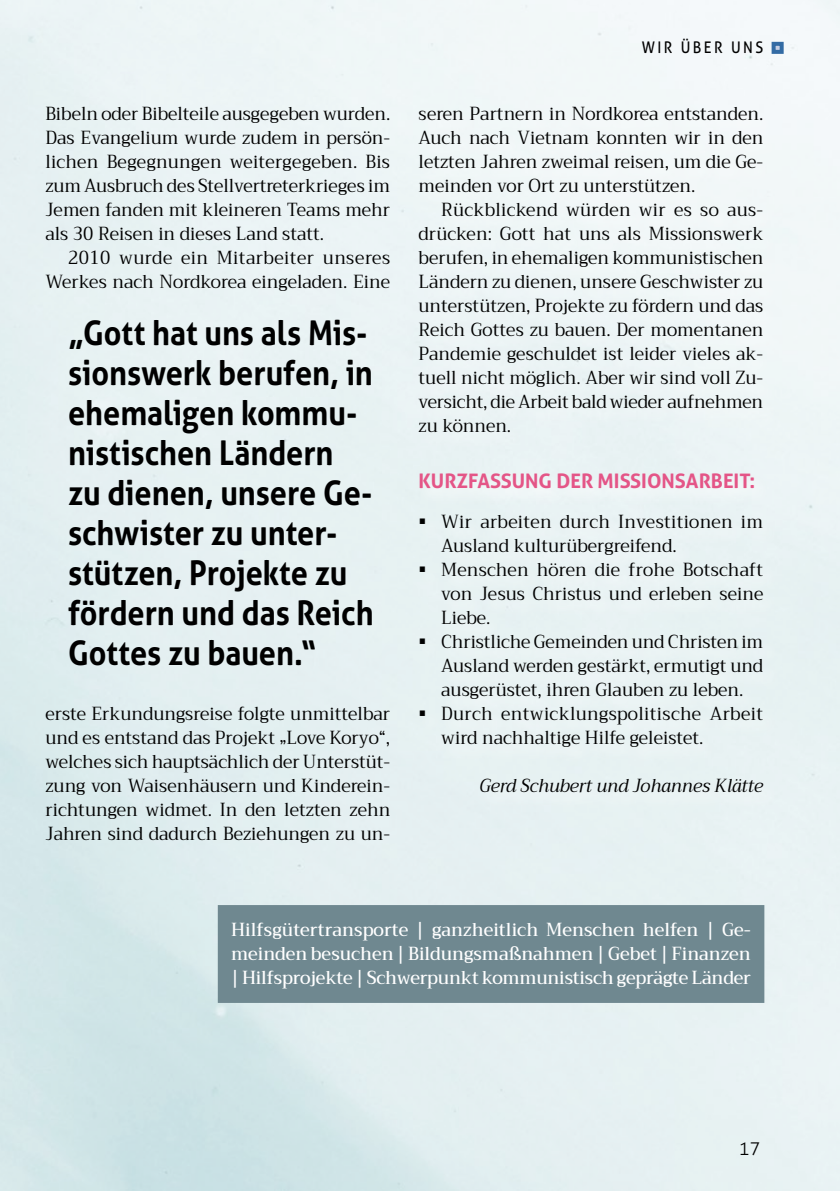
<style>
.page{position:relative;width:840px;height:1191px;background:#fff}
.page>*{position:absolute;margin:0;border:0;box-sizing:border-box;transform-origin:0 0}
.t1{font:700 34px/40px "Aller";color:#000;scale:.9 1}
.t2{font:700 20px "Aller";color:#e45587}
.t3{font:18.4px/24px "Trirong";color:#000;text-align:justify;scale:.95 1}
.t4{font:500 18.4px/24px "Trirong";letter-spacing:-.015em;color:#fff;text-align:justify;scale:.95 1}
.t5{font:italic 18.4px "Trirong";color:#000;scale:.95 1}
.t6{font:300 18px "Aller";color:#000}
.t7{font:16px "Aller";letter-spacing:.17em;color:#000;scale:.9 1}
</style>
<div class="page">
<svg style="left:771px;top:42px;width:12px;height:12px"></svg>
<div style="left:416px;top:104px;width:365px;height:707px;background:#ebf3f5"></div>
<div style="left:219px;top:906px;width:544px;height:96px;background:#6f8890"></div>
<div style="left:218px;top:905px;width:546px;height:98px;border:2px solid #6f8890"></div>
<p class="t3" style="left:45px;top:102px;width:364px">Bibeln oder Bibelteile ausgegeben wurden.<br>Das Evangelium wurde zudem in persön&shy;lichen Begegnungen weitergegeben. Bis zum Ausbruch des Stellvertreterkrieges im Jemen fanden mit kleineren Teams mehr als 30 Reisen in dieses Land statt.</p>
<p class="t3" style="left:45px;top:246px;width:364px;text-align:right">2010 wurde ein Mitarbeiter unseres<br>Werkes nach Nordkorea eingeladen. Eine</p>
<h1 class="t1" style="left:68px;top:313px;width:341px">„Gott hat uns als Mis&shy;sionswerk berufen, in ehemaligen kommu&shy;nistischen Ländern zu dienen, unsere Ge&shy;schwister zu unter&shy;stützen, Projekte zu fördern und das Reich<br>Gottes zu bauen.“</h1>
<p class="t3" style="left:45px;top:702px;width:364px">erste Erkundungsreise folgte unmittelbar und es entstand das Projekt „Love Koryo“, welches sich hauptsächlich der Unterstüt&shy;zung von Waisenhäusern und Kinderein&shy;richtungen widmet. In den letzten zehn Jahren sind dadurch Beziehungen zu un-</p>
<p class="t7" style="left:641px;top:38px;width:137px">WI R ÜBE R UN S</p>
<p class="t3" style="left:418px;top:102px;width:364px">seren Partnern in Nordkorea entstanden.<br>Auch nach Vietnam konnten wir in den letzten Jahren zweimal reisen, um die Ge&shy;meinden vor Ort zu unterstützen.</p>
<p class="t3" style="left:418px;top:198px;width:364px;text-indent:23px">Rückblickend würden wir es so aus&shy;drücken: Gott hat uns als Missionswerk berufen, in ehemaligen kommunistischen Ländern zu dienen, unsere Geschwister zu unterstützen, Projekte zu fördern und das Reich Gottes zu bauen. Der momentanen Pandemie geschuldet ist leider vieles ak&shy;tuell nicht möglich. Aber wir sind voll Zu&shy;versicht, die Arbeit bald wieder aufnehmen zu können.</p>
<p class="t2" style="left:418px;top:469px;width:338px">Kurzfassung der Missionsarbeit:</p>
<p class="t3" style="left:441px;top:510px;width:340px;text-align:left">Wir arbeiten durch Investitionen im Ausland kulturübergreifend.<br>Menschen hören die frohe Botschaft von Jesus Christus und erleben seine Liebe.<br>Christliche Gemeinden und Christen im Ausland werden gestärkt, ermutigt und ausgerüstet, ihren Glauben zu leben.<br>Durch entwicklungspolitische Arbeit wird nachhaltige Hilfe geleistet.</p>
<p class="t5" style="left:479px;top:771px;width:300px">Gerd Schubert und Johannes Klätte</p>
<p class="t4" style="left:231px;top:918px;width:548px">Hilfsgütertransporte | ganzheitlich Menschen helfen | Ge&shy;meinden besuchen | Bildungsmaßnahmen | Gebet | Finanzen | Hilfsprojekte | Schwerpunkt kommunistisch geprägte Länder</p>
<p class="t6" style="left:738px;top:1137px;width:23px">17</p>
</div>
